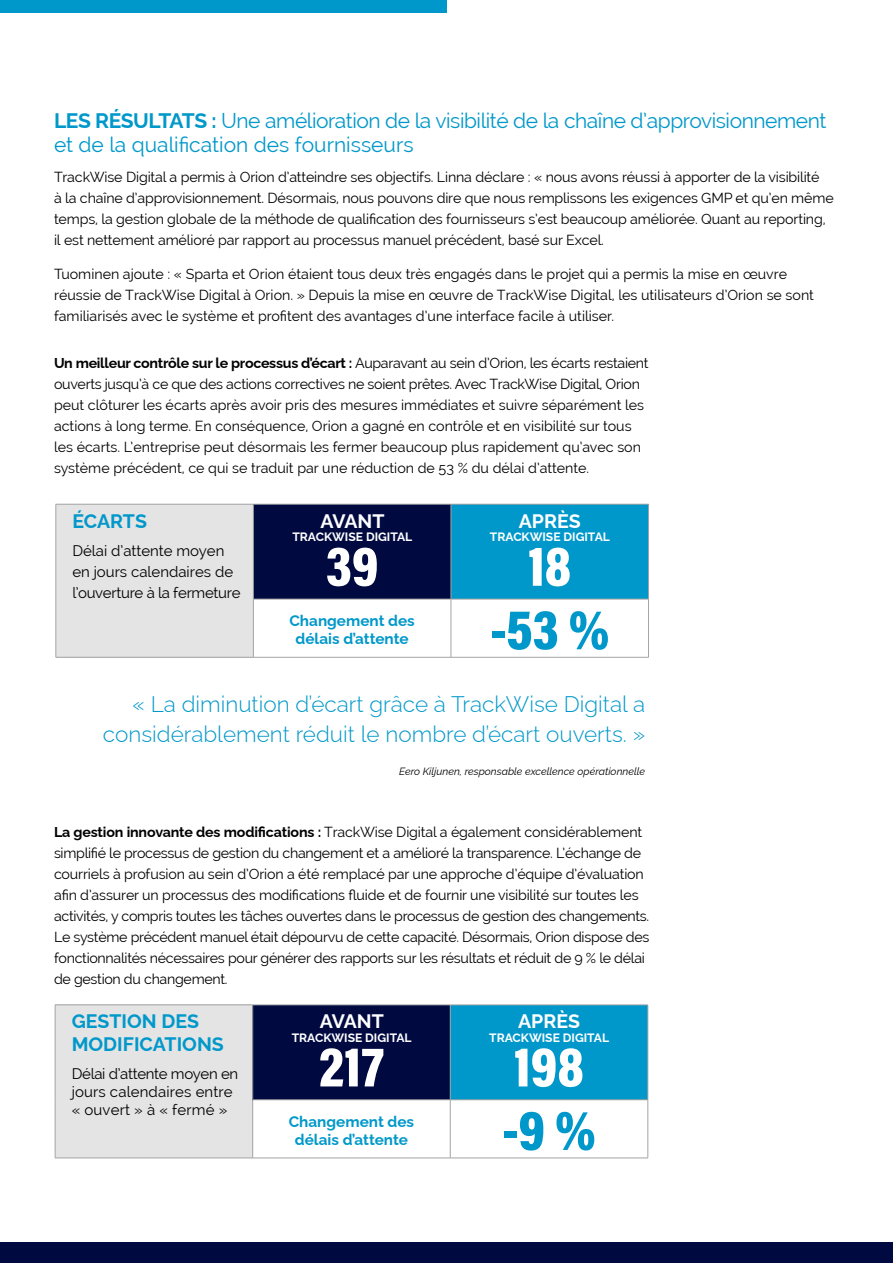
<style>
.page{position:relative;width:893px;height:1263px;background:#fff}
.page>*{position:absolute;margin:0;border:0;box-sizing:border-box;transform-origin:0 0}
.t1{font:57.3px "Acumin Variable Concept";color:#fff}
.t2{font:57.3px "Acumin Variable Concept";color:#0098ca}
.Callout{font:300 22.5px/30px "Raleway";color:#0098ca;text-align:right}
.t3{font:21px/24px "Raleway";letter-spacing:-.02em;color:#0098ca}
.Bodycopy{font:700 19.5px/22.5px "Raleway";color:#0098ca}
.Bodycopy-2{font:700 19.5px "Raleway";color:#fff}
.Bodycopy-3{font:700 15.3px/17.9px "Raleway";color:#0098ca;text-align:center}
.Bodycopy-4{font:15px/21px "Raleway";color:#000}
.Bodycopy-5{font:14.25px/21px "Raleway";letter-spacing:-.01em;color:#000}
.Bodycopy-6{font:700 12.15px "Raleway";color:#fff}
.t4{font:italic 100 10.5px "Raleway";color:#000}
.s1{font-weight:700}
</style>
<div class="page">
<div style="left:0;top:1243px;width:893px;height:20px;background:#000a41"></div>
<div style="left:0;top:0;width:446px;height:13px;background:#0098ca"></div>
<div style="left:56px;top:504px;width:197px;height:153px;background:#e4e4e4"></div>
<div style="left:253px;top:504px;width:198px;height:95px;background:#000a41"></div>
<div style="left:451px;top:504px;width:197px;height:95px;background:#0098ca"></div>
<hr style="left:56px;top:504px;width:197px;height:1px;background:#a4a4a4">
<hr style="left:56px;top:504px;width:1px;height:95px;background:#a4a4a4">
<hr style="left:253px;top:504px;width:198px;height:1px;background:#a4a4a4">
<hr style="left:253px;top:504px;width:1px;height:95px;background:#a4a4a4">
<hr style="left:451px;top:504px;width:198px;height:1px;background:#a4a4a4">
<hr style="left:451px;top:504px;width:1px;height:95px;background:#a4a4a4">
<hr style="left:648px;top:504px;width:1px;height:95px;background:#a4a4a4">
<hr style="left:56px;top:599px;width:1px;height:58px;background:#a4a4a4">
<hr style="left:253px;top:599px;width:198px;height:1px;background:#a4a4a4">
<hr style="left:253px;top:599px;width:1px;height:58px;background:#a4a4a4">
<hr style="left:451px;top:599px;width:198px;height:1px;background:#a4a4a4">
<hr style="left:451px;top:599px;width:1px;height:58px;background:#a4a4a4">
<hr style="left:648px;top:599px;width:1px;height:58px;background:#a4a4a4">
<hr style="left:56px;top:657px;width:197px;height:1px;background:#a4a4a4">
<hr style="left:253px;top:657px;width:198px;height:1px;background:#a4a4a4">
<hr style="left:451px;top:657px;width:198px;height:1px;background:#a4a4a4">
<div style="left:55px;top:1005px;width:198px;height:153px;background:#e4e4e4"></div>
<div style="left:253px;top:1005px;width:197px;height:95px;background:#000a41"></div>
<div style="left:450px;top:1005px;width:198px;height:95px;background:#0098ca"></div>
<hr style="left:55px;top:1005px;width:198px;height:1px;background:#a4a4a4">
<hr style="left:55px;top:1005px;width:1px;height:95px;background:#a4a4a4">
<hr style="left:253px;top:1005px;width:197px;height:1px;background:#a4a4a4">
<hr style="left:252px;top:1005px;width:1px;height:94px;background:#a4a4a4">
<hr style="left:450px;top:1005px;width:198px;height:1px;background:#a4a4a4">
<hr style="left:450px;top:1005px;width:1px;height:94px;background:#a4a4a4">
<hr style="left:648px;top:1005px;width:1px;height:94px;background:#a4a4a4">
<hr style="left:55px;top:1100px;width:1px;height:58px;background:#a4a4a4">
<hr style="left:253px;top:1099px;width:197px;height:1px;background:#a4a4a4">
<hr style="left:252px;top:1100px;width:1px;height:58px;background:#a4a4a4">
<hr style="left:450px;top:1099px;width:198px;height:1px;background:#a4a4a4">
<hr style="left:450px;top:1100px;width:1px;height:58px;background:#a4a4a4">
<hr style="left:648px;top:1100px;width:1px;height:58px;background:#a4a4a4">
<hr style="left:55px;top:1158px;width:198px;height:1px;background:#a4a4a4">
<hr style="left:253px;top:1158px;width:197px;height:1px;background:#a4a4a4">
<hr style="left:450px;top:1158px;width:198px;height:1px;background:#a4a4a4">
<p class="t3" style="left:54px;top:108px;width:774px"><span class="s1">LES RÉSULTATS :</span> Une amélioration de la visibilité de la chaîne d’approvisionnement et de la qualification des fournisseurs</p>
<p class="Bodycopy-5" style="left:54px;top:166px;width:781px">TrackWise Digital a permis à Orion d’atteindre ses objectifs. Linna déclare : « nous avons réussi à apporter de la visibilité<br>à la chaîne d’approvisionnement. Désormais, nous pouvons dire que nous remplissons les exigences GMP et qu’en même temps, la gestion globale de la méthode de qualification des fournisseurs s’est beaucoup améliorée. Quant au reporting, il est nettement amélioré par rapport au processus manuel précédent, basé sur Excel.</p>
<p class="Bodycopy-5" style="left:54px;top:264px;width:761px">Tuominen ajoute : « Sparta et Orion étaient tous deux très engagés dans le projet qui a permis la mise en œuvre réussie de TrackWise Digital à Orion. » Depuis la mise en œuvre de TrackWise Digital, les utilisateurs d’Orion se sont familiarisés avec le système et profitent des avantages d’une interface facile à utiliser.</p>
<p class="Bodycopy-5" style="left:54px;top:353px;width:596px"><span class="s1">Un meilleur contrôle sur le processus d’écart :</span> Auparavant au sein d’Orion, les écarts restaient ouverts jusqu’à ce que des actions correctives ne soient prêtes. Avec TrackWise Digital, Orion peut clôturer les écarts après avoir pris des mesures immédiates et suivre séparément les actions à long terme. En conséquence, Orion a gagné en contrôle et en visibilité sur tous les écarts. L’entreprise peut désormais les fermer beaucoup plus rapidement qu’avec son système précédent, ce qui se traduit par une réduction de 53 % du délai d’attente.</p>
<p class="Bodycopy" style="left:72px;top:507px;width:76px">ÉCARTS</p>
<p class="Bodycopy-4" style="left:72px;top:540px;width:170px">Délai d’attente moyen en jours calendaires de l’ouverture à la fermeture</p>
<p class="Bodycopy-2" style="left:320px;top:505px;width:66px">AVANT</p>
<p class="Bodycopy-6" style="left:292px;top:527px;width:121px">TRACKWISE DIGITAL</p>
<p class="t1" style="left:326px;top:526px;width:54px">39</p>
<p class="Bodycopy-2" style="left:519px;top:505px;width:63px">APRÈS</p>
<p class="Bodycopy-6" style="left:490px;top:527px;width:121px">TRACKWISE DIGITAL</p>
<p class="t1" style="left:528px;top:526px;width:45px">18</p>
<p class="Bodycopy-3" style="left:289px;top:610px;width:127px">Changement des délais d’attente</p>
<p class="t2" style="left:490px;top:590px;width:121px">-53 %</p>
<p class="Callout" style="left:103px;top:687px;width:544px">« La diminution d’écart grâce à TrackWise Digital a considérablement réduit le nombre d’écart ouverts. »</p>
<p class="t4" style="left:399px;top:763px;width:247px">Eero Kiljunen, responsable excellence opérationnelle</p>
<p class="Bodycopy-5" style="left:54px;top:822px;width:597px"><span class="s1">La gestion innovante des modifications :</span> TrackWise Digital a également considérablement simplifié le processus de gestion du changement et a amélioré la transparence. L’échange de courriels à profusion au sein d’Orion a été remplacé par une approche d’équipe d’évaluation afin d’assurer un processus des modifications fluide et de fournir une visibilité sur toutes les activités, y compris toutes les tâches ouvertes dans le processus de gestion des changements.<br>Le système précédent manuel était dépourvu de cette capacité. Désormais, Orion dispose des fonctionnalités nécessaires pour générer des rapports sur les résultats et réduit de 9 % le délai de gestion du changement.</p>
<p class="Bodycopy" style="left:72px;top:1008px;width:154px">GESTION DES<br>MODIFICATIONS</p>
<p class="Bodycopy-4" style="left:72px;top:1065px;width:168px;line-height:17.9px">Délai d’attente moyen en jours calendaires entre « ouvert » à « fermé »</p>
<p class="Bodycopy-2" style="left:320px;top:1006px;width:66px">AVANT</p>
<p class="Bodycopy-6" style="left:292px;top:1028px;width:121px">TRACKWISE DIGITAL</p>
<p class="t1" style="left:319px;top:1027px;width:66px">217</p>
<p class="Bodycopy-2" style="left:518px;top:1006px;width:63px">APRÈS</p>
<p class="Bodycopy-6" style="left:489px;top:1028px;width:121px">TRACKWISE DIGITAL</p>
<p class="t1" style="left:514px;top:1027px;width:72px">198</p>
<p class="Bodycopy-3" style="left:289px;top:1111px;width:127px">Changement des délais d’attente</p>
<p class="t2" style="left:502px;top:1090px;width:95px">-9 %</p>
</div>
